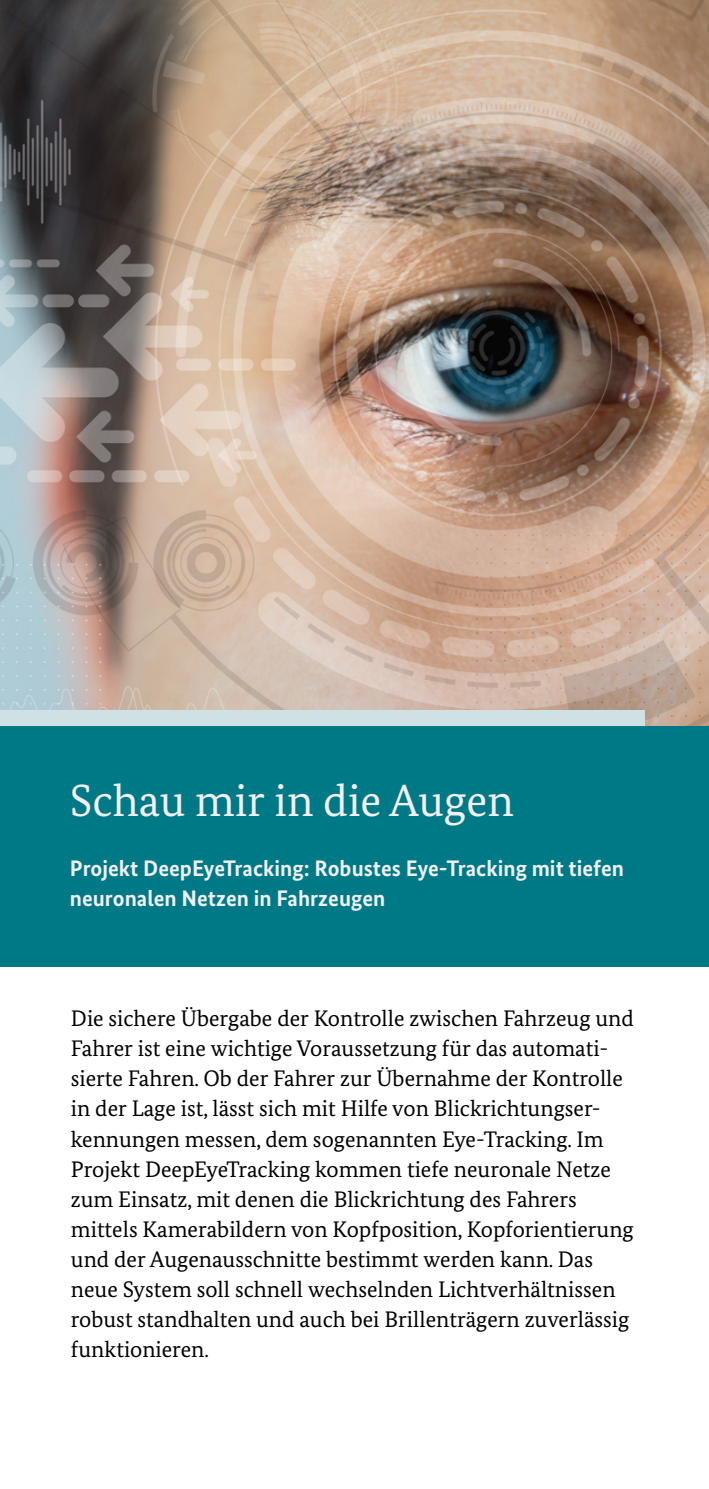
<style>
.page{position:relative;width:709px;height:1489px;background:#fff}
.page>*{position:absolute;margin:0;border:0;box-sizing:border-box;transform-origin:0 0}
.t1{font:45px "Bundes Serif";color:#f0f0f0}
.t2{font:22.5px/30px "Bundes Serif";color:#000}
.t3{font:700 22.5px/30px "Bundes Sans";color:#f0f0f0}
</style>
<div class="page">
<img style="left:0;top:0;width:709px;height:725px">
<div style="left:0;top:710px;width:644px;height:103px;background:#d0e1e6"></div>
<div style="left:0;top:725px;width:709px;height:241px;background:#007987"></div>
<h1 class="t1" style="left:70px;top:773px;width:445px">Schau mir in die Augen</h1>
<p class="t3" style="left:70px;top:853px;width:555px">Projekt DeepEyeTracking: Robustes Eye-Tracking mit tiefen neuronalen Netzen in Fahrzeugen</p>
<p class="t2" style="left:71px;top:1003px;width:564px">Die sichere Übergabe der Kontrolle zwischen Fahrzeug und Fahrer ist eine wichtige Voraussetzung für das automati&shy;sierte Fahren. Ob der Fahrer zur Übernahme der Kontrolle in der Lage ist, lässt sich mit Hilfe von Blickrichtungser&shy;kennungen messen, dem sogenannten Eye-Tracking. Im Projekt DeepEyeTracking kommen tiefe neuronale Netze zum Einsatz, mit denen die Blickrichtung des Fahrers mittels Kamerabildern von Kopfposition, Kopforientierung und der Augenausschnitte bestimmt werden kann. Das neue System soll schnell wechselnden Lichtverhältnissen robust standhalten und auch bei Brillenträgern zuverlässig funktionieren.</p>
</div>
